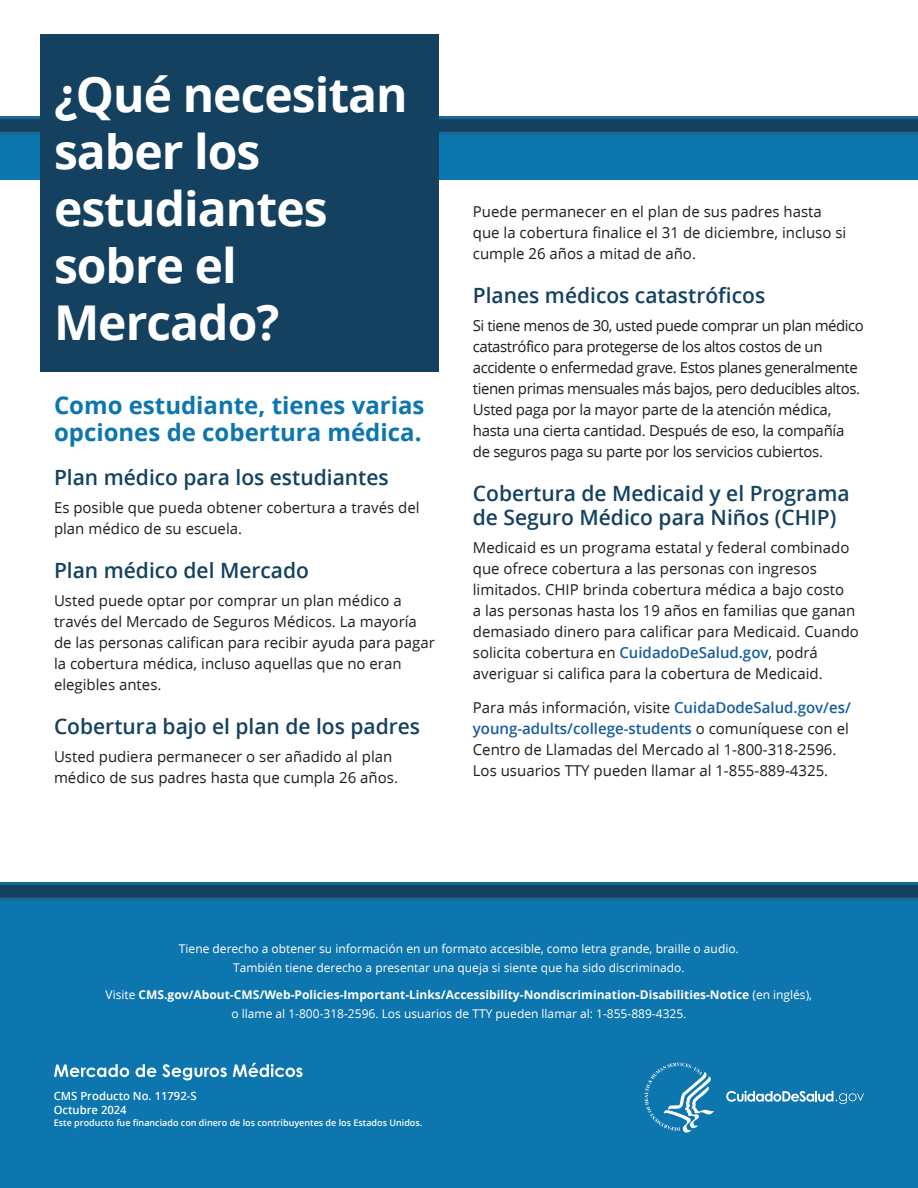
<style>
.page{position:relative;width:918px;height:1188px;background:#fff}
.page>*{position:absolute;margin:0;border:0;box-sizing:border-box;transform-origin:0 0}
.t1{font:700 48px/57px "Open Sans";letter-spacing:-.02em;color:#fff}
.t2{font:700 24px/27px "Open Sans";color:#0d76ae}
.t3{font:600 21px/24px "Open Sans";color:#13415f}
.text_no_indent{font:15px/21px "Open Sans";color:#231f20}
.text_no_indent-2{font:15px/21px "Open Sans";letter-spacing:-.03em;color:#231f20}
.Disclaimer{font:700 12px/19.5px "Open Sans";color:#fff;text-align:center}
.Disclaimer-2{font:12px/19.5px "Open Sans";color:#fff;text-align:center}
.Product_Number___Date{font:600 11.25px "Open Sans";color:#fff}
.Taxpayer_Expense{font:600 9px "Open Sans";color:#fff}
.s1{font-weight:600;color:#175d9e}
.s2{font-weight:400}
</style>
<div class="page">
<div style="left:0;top:889px;width:918px;height:299px;background:#0d76ae"></div>
<svg style="left:645px;top:1063px;width:69px;height:70px"></svg>
<svg style="left:726px;top:1091px;width:138px;height:13px"></svg>
<svg style="left:54px;top:1064px;width:75px;height:13px"></svg>
<svg style="left:136px;top:1064px;width:20px;height:13px"></svg>
<svg style="left:162px;top:1064px;width:65px;height:16px"></svg>
<svg style="left:233px;top:1063px;width:70px;height:14px"></svg>
<svg style="left:0;top:882px;width:918px;height:19px;background:#144e70"></svg>
<div style="left:0;top:117px;width:918px;height:62px;background:#0d76ae"></div>
<svg style="left:0;top:116px;width:918px;height:19px;background:#154e70"></svg>
<div style="left:40px;top:34px;width:399px;height:110px;background:#13415f"></div>
<div style="left:40px;top:92px;width:399px;height:280px;background:#13415f"></div>
<h1 class="t1" style="left:54px;top:67px;width:355px">¿Qué necesitan</h1>
<h1 class="t1" style="left:54px;top:124px;width:275px">saber los estudiantes sobre el<br>Mercado?</h1>
<h2 class="t2" style="left:54px;top:392px;width:372px">Como estudiante, tienes varias opciones de cobertura médica.</h2>
<h2 class="t3" style="left:54px;top:466px;width:336px">Plan médico para los estudiantes</h2>
<p class="text_no_indent" style="left:54px;top:497px;width:367px">Es posible que pueda obtener cobertura a través del plan médico de su escuela.</p>
<h3 class="t3" style="left:54px;top:559px;width:257px">Plan médico del Mercado</h3>
<p class="text_no_indent" style="left:54px;top:590px;width:382px">Usted puede optar por comprar un plan médico a través del Mercado de Seguros Médicos. La mayoría de las personas califican para recibir ayuda para pagar la cobertura médica, incluso aquellas que no eran elegibles antes.</p>
<h3 class="t3" style="left:54px;top:715px;width:368px">Cobertura bajo el plan de los padres</h3>
<p class="text_no_indent" style="left:54px;top:746px;width:346px">Usted pudiera permanecer o ser añadido al plan médico de sus padres hasta que cumpla 26 años.</p>
<p class="text_no_indent" style="left:473px;top:201px;width:375px">Puede permanecer en el plan de sus padres hasta que la cobertura finalice el 31 de diciembre, incluso si cumple 26 años a mitad de año.</p>
<h3 class="t3" style="left:473px;top:284px;width:294px">Planes médicos catastróficos</h3>
<p class="text_no_indent-2" style="left:473px;top:315px;width:393px">Si tiene menos de 30, usted puede comprar un plan médico catastrófico para protegerse de los altos costos de un accidente o enfermedad grave. Estos planes generalmente tienen primas mensuales más bajos, pero deducibles altos.<br>Usted paga por la mayor parte de la atención médica, hasta una cierta cantidad. Después de eso, la compañía de seguros paga su parte por los servicios cubiertos.</p>
<h3 class="t3" style="left:473px;top:482px;width:378px">Cobertura de Medicaid y el Programa de Seguro Médico para Niños (CHIP)</h3>
<p class="text_no_indent" style="left:473px;top:537px;width:388px">Medicaid es un programa estatal y federal combinado que ofrece cobertura a las personas con ingresos limitados. CHIP brinda cobertura médica a bajo costo<br>a las personas hasta los 19 años en familias que ganan demasiado dinero para calificar para Medicaid. Cuando solicita cobertura en <span class="s1">CuidadoDeSalud.gov</span>, podrá averiguar si califica para la cobertura de Medicaid.</p>
<p class="text_no_indent" style="left:473px;top:698px;width:380px">Para más información, visite <span class="s1">CuidaDodeSalud.gov/es/ young-adults/college-students</span> o comuníquese con el Centro de Llamadas del Mercado al 1-800-318-2596.<br>Los usuarios TTY pueden llamar al 1-855-889-4325.</p>
<p class="Disclaimer-2" style="left:179px;top:939px;width:561px">Tiene derecho a obtener su información en un formato accesible, como letra grande, braille o audio.<br>También tiene derecho a presentar una queja si siente que ha sido discriminado.</p>
<p class="Disclaimer" style="left:106px;top:985px;width:708px"><span class="s2">Visite</span> CMS.gov/About-CMS/Web-Policies-Important-Links/Accessibility-Nondiscrimination-Disabilities-Notice <span class="s2">(en inglés), o llame al 1-800-318-2596. Los usuarios de TTY pueden llamar al: 1-855-889-4325.</span></p>
<p class="Product_Number___Date" style="left:54px;top:1090px;width:144px">CMS Producto No. 11792-S</p>
<p class="Product_Number___Date" style="left:54px;top:1103px;width:74px">Octubre 2024</p>
<p class="Taxpayer_Expense" style="left:54px;top:1117px;width:370px">Este producto fue financiado con dinero de los contribuyentes de los Estados Unidos.</p>
</div>
